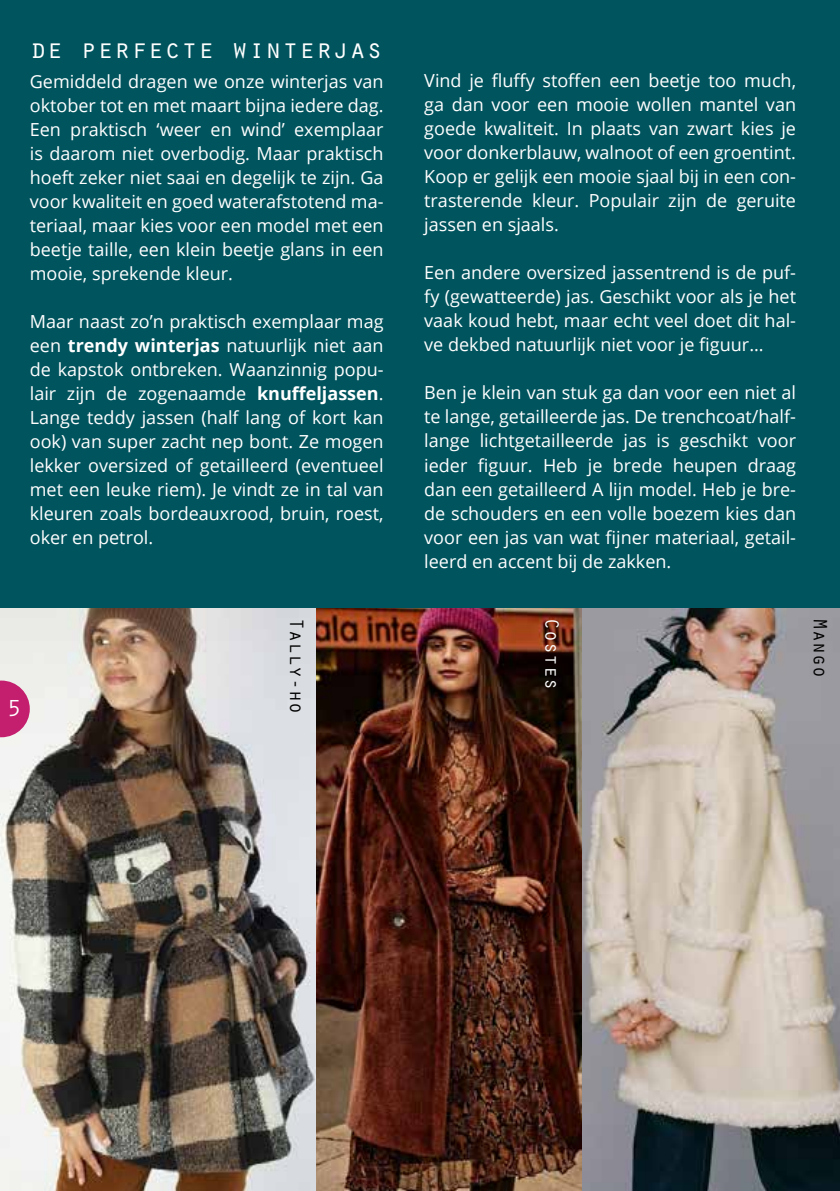
<style>
.page{position:relative;width:840px;height:1191px;background:#fff}
.page>*{position:absolute;margin:0;border:0;box-sizing:border-box;transform-origin:0 0}
.t1{font:28px "Orator Std";color:#fff}
.t2{font:24px "Orator Std";color:#fff}
.t3{font:20px "Orator Std";color:#000}
.t4{font:20px "Orator Std";color:#fff}
.t5{font:18px/24px "Open Sans";color:#fff;text-align:justify}
.s1{font-weight:700}
</style>
<div class="page">
<div style="left:0;top:0;width:839px;height:608px;background:#00545e"></div>
<img style="left:315px;top:608px;width:524px;height:583px">
<img style="left:1px;top:608px;width:314px;height:583px">
<svg style="left:0;top:680px;width:30px;height:57px"></svg>
<h1 class="t1" style="left:30px;top:28px;width:354px">de perfecte winterjas</h1>
<p class="t5" style="left:30px;top:69px;width:355px">Gemiddeld dragen we onze winterjas van oktober tot en met maart bijna iedere dag.<br>Een praktisch ‘weer en wind’ exemplaar is daarom niet overbodig. Maar praktisch hoeft zeker niet saai en degelijk te zijn. Ga voor kwaliteit en goed waterafstotend ma&shy;teriaal, maar kies voor een model met een beetje taille, een klein beetje glans in een mooie, sprekende kleur.</p>
<p class="t5" style="left:30px;top:308px;width:355px">Maar naast zo’n praktisch exemplaar mag een <span class="s1">trendy winterjas</span> natuurlijk niet aan de kapstok ontbreken. Waanzinnig popu&shy;lair zijn de zogenaamde <span class="s1">knuffeljassen</span>.<br>Lange teddy jassen (half lang of kort kan ook) van super zacht nep bont. Ze mogen lekker oversized of getailleerd (eventueel met een leuke riem). Je vindt ze in tal van kleuren zoals bordeauxrood, bruin, roest, oker en petrol.</p>
<p class="t5" style="left:424px;top:68px;width:373px">Vind je fluffy stoffen een beetje too much, ga dan voor een mooie wollen mantel van goede kwaliteit. In plaats van zwart kies je voor donkerblauw, walnoot of een groentint.<br>Koop er gelijk een mooie sjaal bij in een con&shy;trasterende kleur. Populair zijn de geruite jassen en sjaals.</p>
<p class="t5" style="left:424px;top:260px;width:373px">Een andere oversized jassentrend is de puf&shy;fy (gewatteerde) jas. Geschikt voor als je het vaak koud hebt, maar echt veel doet dit hal&shy;ve dekbed natuurlijk niet voor je figuur...</p>
<p class="t5" style="left:424px;top:380px;width:373px">Ben je klein van stuk ga dan voor een niet al te lange, getailleerde jas. De trenchcoat/half&shy;lange lichtgetailleerde jas is geschikt voor ieder figuur. Heb je brede heupen draag dan een getailleerd A lijn model. Heb je bre&shy;de schouders en een volle boezem kies dan voor een jas van wat fijner materiaal, getail&shy;leerd en accent bij de zakken.</p>
<h2 class="t2" style="left:7px;top:690px;width:16px">5</h2>
<p class="t3" style="left:311px;top:618px;width:97px;rotate:90deg">Tally-ho</p>
<p class="t4" style="left:566px;top:618px;width:73px;rotate:90deg">Costes</p>
<p class="t3" style="left:834px;top:618px;width:61px;rotate:90deg">Mango</p>
</div>
